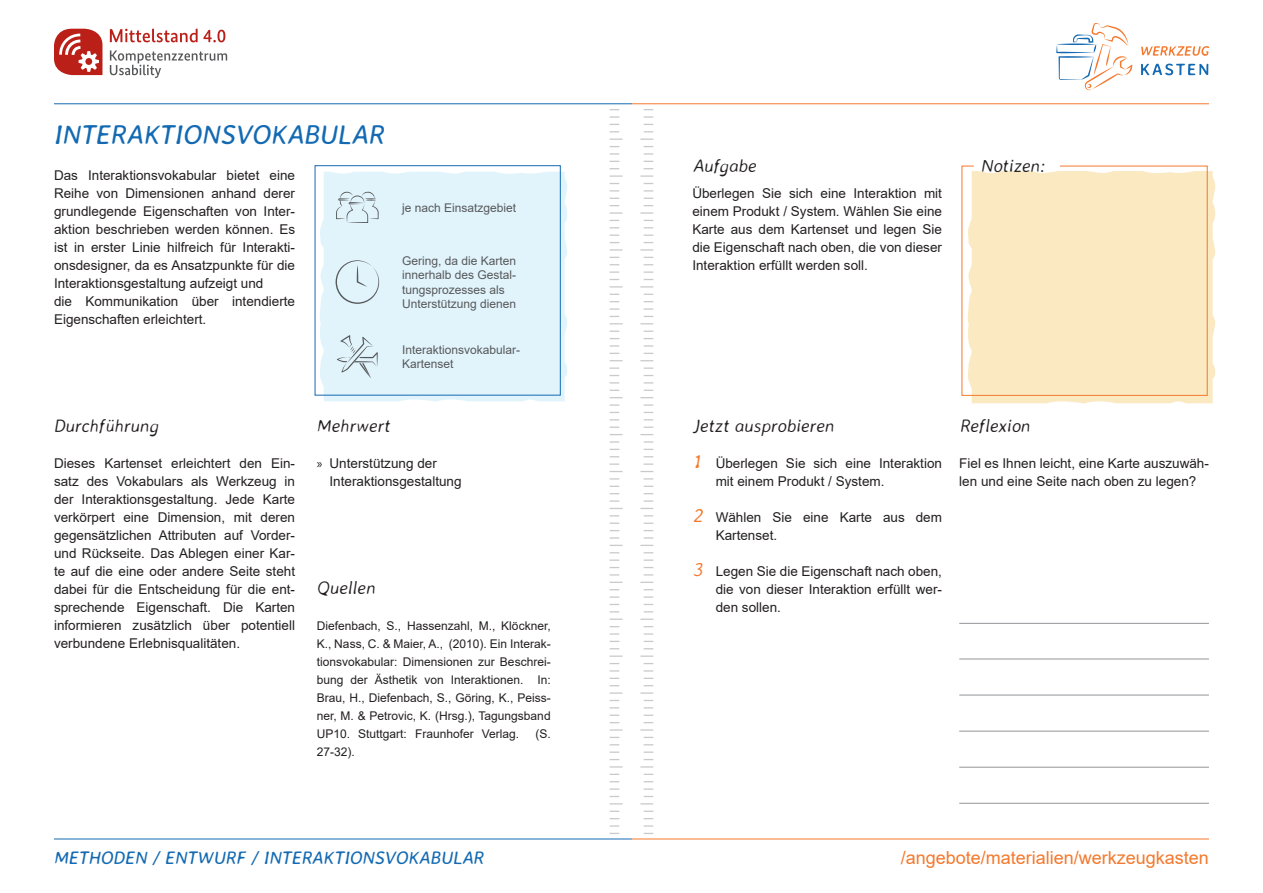
<style>
.page{position:relative;width:1263px;height:893px;background:#fff}
.page>*{position:absolute;margin:0;border:0;box-sizing:border-box;transform-origin:0 0}
.t1{font:italic 27px "Averia Sans Libre";color:#146ab2}
.t2{font:italic 300 19.5px "Averia Sans Libre";color:#f4792d}
.t3{font:italic 300 18px "Averia Sans Libre";color:#231f20}
.t4{font:italic 18px "Averia Sans Libre";color:#146ab2}
.t5{font:18px "Arial";color:#f4792d}
.t6{font:13.5px/18px "Arial";color:#231f20}
.t7{font:12px/18px "Arial";color:#231f20;text-align:justify}
.t8{font:12px/14.4px "Arial";color:#57585a}
.s1{font-family:"Myriad Pro"}
</style>
<div class="page">
<svg style="left:610px;top:478px;width:9px;height:2px"></svg>
<svg style="left:610px;top:441px;width:9px;height:2px"></svg>
<svg style="left:610px;top:404px;width:9px;height:2px"></svg>
<svg style="left:610px;top:367px;width:9px;height:2px"></svg>
<svg style="left:610px;top:670px;width:9px;height:2px"></svg>
<svg style="left:610px;top:633px;width:9px;height:2px"></svg>
<svg style="left:610px;top:596px;width:9px;height:2px"></svg>
<svg style="left:610px;top:559px;width:9px;height:2px"></svg>
<svg style="left:610px;top:190px;width:9px;height:2px"></svg>
<svg style="left:610px;top:153px;width:9px;height:2px"></svg>
<svg style="left:610px;top:116px;width:9px;height:2px"></svg>
<svg style="left:610px;top:825px;width:9px;height:2px"></svg>
<svg style="left:610px;top:788px;width:9px;height:2px"></svg>
<svg style="left:610px;top:751px;width:9px;height:2px"></svg>
<svg style="left:610px;top:382px;width:9px;height:2px"></svg>
<svg style="left:610px;top:345px;width:9px;height:2px"></svg>
<svg style="left:610px;top:308px;width:9px;height:2px"></svg>
<svg style="left:610px;top:271px;width:9px;height:2px"></svg>
<svg style="left:610px;top:574px;width:9px;height:2px"></svg>
<svg style="left:610px;top:537px;width:9px;height:2px"></svg>
<svg style="left:610px;top:500px;width:9px;height:2px"></svg>
<svg style="left:610px;top:463px;width:9px;height:2px"></svg>
<svg style="left:610px;top:803px;width:12px;height:1px"></svg>
<svg style="left:610px;top:766px;width:12px;height:2px"></svg>
<svg style="left:610px;top:729px;width:12px;height:2px"></svg>
<svg style="left:610px;top:692px;width:12px;height:2px"></svg>
<svg style="left:610px;top:655px;width:12px;height:2px"></svg>
<svg style="left:610px;top:619px;width:12px;height:1px"></svg>
<svg style="left:610px;top:582px;width:12px;height:1px"></svg>
<svg style="left:610px;top:545px;width:12px;height:1px"></svg>
<svg style="left:610px;top:508px;width:12px;height:1px"></svg>
<svg style="left:610px;top:471px;width:12px;height:1px"></svg>
<svg style="left:610px;top:434px;width:12px;height:1px"></svg>
<svg style="left:610px;top:397px;width:12px;height:1px"></svg>
<svg style="left:610px;top:360px;width:12px;height:1px"></svg>
<svg style="left:610px;top:323px;width:12px;height:1px"></svg>
<svg style="left:610px;top:286px;width:12px;height:2px"></svg>
<svg style="left:610px;top:249px;width:12px;height:2px"></svg>
<svg style="left:610px;top:212px;width:12px;height:2px"></svg>
<svg style="left:610px;top:175px;width:12px;height:2px"></svg>
<svg style="left:610px;top:139px;width:12px;height:1px"></svg>
<svg style="left:644px;top:478px;width:9px;height:2px"></svg>
<svg style="left:644px;top:441px;width:9px;height:2px"></svg>
<svg style="left:644px;top:404px;width:9px;height:2px"></svg>
<svg style="left:644px;top:367px;width:9px;height:2px"></svg>
<svg style="left:644px;top:670px;width:9px;height:2px"></svg>
<svg style="left:644px;top:633px;width:9px;height:2px"></svg>
<svg style="left:644px;top:596px;width:9px;height:2px"></svg>
<svg style="left:644px;top:559px;width:9px;height:2px"></svg>
<svg style="left:644px;top:190px;width:9px;height:2px"></svg>
<svg style="left:644px;top:153px;width:9px;height:2px"></svg>
<svg style="left:644px;top:116px;width:9px;height:2px"></svg>
<svg style="left:644px;top:825px;width:9px;height:2px"></svg>
<svg style="left:644px;top:788px;width:9px;height:2px"></svg>
<svg style="left:644px;top:751px;width:9px;height:2px"></svg>
<svg style="left:644px;top:382px;width:9px;height:2px"></svg>
<svg style="left:644px;top:345px;width:9px;height:2px"></svg>
<svg style="left:644px;top:308px;width:9px;height:2px"></svg>
<svg style="left:644px;top:271px;width:9px;height:2px"></svg>
<svg style="left:644px;top:574px;width:9px;height:2px"></svg>
<svg style="left:644px;top:537px;width:9px;height:2px"></svg>
<svg style="left:644px;top:500px;width:9px;height:2px"></svg>
<svg style="left:644px;top:463px;width:9px;height:2px"></svg>
<svg style="left:640px;top:803px;width:13px;height:1px"></svg>
<svg style="left:640px;top:766px;width:13px;height:2px"></svg>
<svg style="left:640px;top:729px;width:13px;height:2px"></svg>
<svg style="left:640px;top:692px;width:13px;height:2px"></svg>
<svg style="left:640px;top:655px;width:13px;height:2px"></svg>
<svg style="left:640px;top:619px;width:13px;height:1px"></svg>
<svg style="left:640px;top:582px;width:13px;height:1px"></svg>
<svg style="left:640px;top:545px;width:13px;height:1px"></svg>
<svg style="left:640px;top:508px;width:13px;height:1px"></svg>
<svg style="left:640px;top:471px;width:13px;height:1px"></svg>
<svg style="left:640px;top:434px;width:13px;height:1px"></svg>
<svg style="left:640px;top:397px;width:13px;height:1px"></svg>
<svg style="left:640px;top:360px;width:13px;height:1px"></svg>
<svg style="left:640px;top:323px;width:13px;height:1px"></svg>
<svg style="left:640px;top:286px;width:13px;height:2px"></svg>
<svg style="left:640px;top:249px;width:13px;height:2px"></svg>
<svg style="left:640px;top:212px;width:13px;height:2px"></svg>
<svg style="left:640px;top:175px;width:13px;height:2px"></svg>
<svg style="left:640px;top:139px;width:13px;height:1px"></svg>
<svg style="left:971px;top:171px;width:244px;height:232px;background:#fbecca"></svg>
<svg style="left:961px;top:165px;width:247px;height:231px;background:#fbe8c3"></svg>
<div style="left:319px;top:172px;width:248px;height:229px;background:#e1f4fc"></div>
<div style="left:315px;top:165px;width:246px;height:230px;border:1px solid #146ab2"></div>
<hr style="left:959px;top:659px;width:250px;height:1px;background:#939598">
<hr style="left:959px;top:695px;width:250px;height:1px;background:#939598">
<hr style="left:959px;top:731px;width:250px;height:1px;background:#939598">
<hr style="left:959px;top:767px;width:250px;height:1px;background:#939598">
<hr style="left:959px;top:803px;width:250px;height:1px;background:#939598">
<hr style="left:959px;top:623px;width:250px;height:1px;background:#939598">
<svg style="left:336px;top:192px;width:43px;height:31px"></svg>
<svg style="left:337px;top:335px;width:41px;height:43px;background:#cfe0e7"></svg>
<svg style="left:336px;top:260px;width:43px;height:44px;background:#d5e6ed"></svg>
<hr style="left:632px;top:103px;width:577px;height:1px;background:#f4792d">
<hr style="left:54px;top:103px;width:578px;height:1px;background:#146ab2">
<svg style="left:1141px;top:46px;width:68px;height:10px"></svg>
<svg style="left:1141px;top:64px;width:67px;height:11px"></svg>
<svg style="left:1056px;top:23px;width:76px;height:67px"></svg>
<svg style="left:110px;top:29px;width:115px;height:13px"></svg>
<svg style="left:110px;top:50px;width:117px;height:28px"></svg>
<svg style="left:54px;top:29px;width:48px;height:46px"></svg>
<hr style="left:632px;top:839px;width:577px;height:1px;background:#f4792d">
<hr style="left:54px;top:839px;width:578px;height:1px;background:#146ab2">
<h1 class="t1" style="left:54px;top:118px;width:332px">INTERAKTIONSVOKABULAR</h1>
<p class="t6" style="left:54px;top:166px;width:243px">Das Interaktionsvokabular bietet eine Reihe von Dimensionen anhand derer grundlegende Eigenschaften von Inter&shy;aktion beschrieben werden können. Es ist in erster Linie hilfreich für Interakti&shy;onsdesigner, da es Ansatzpunkte für die Interaktionsgestaltung aufzeigt und<br>die Kommunikation über intendierte Eigenschaften erleichtert.</p>
<p class="t8" style="left:402px;top:200px;width:116px">je nach Einsatzgebiet</p>
<p class="t8" style="left:402px;top:253px;width:116px">Gering, da die Karten innerhalb des Gestal&shy;tungsprozesses als<br>Unterstützung dienen</p>
<p class="t8" style="left:402px;top:342px;width:120px">Interaktionsvokabular-<br>Kartenset</p>
<h3 class="t3" style="left:54px;top:415px;width:107px">Durchführung</h3>
<h3 class="t3" style="left:317px;top:415px;width:75px">Mehrwert</h3>
<h3 class="t3" style="left:693px;top:154px;width:65px">Aufgabe</h3>
<p class="t6" style="left:692px;top:184px;width:251px;text-align:justify">Überlegen Sie sich eine Interaktion mit einem Produkt / System. Wählen Sie eine Karte aus dem Kartenset und legen Sie die Eigenschaft nach oben, die von dieser Interaktion erfüllt werden soll.</p>
<h3 class="t3" style="left:981px;top:154px;width:65px">Notizen:</h3>
<h3 class="t3" style="left:693px;top:415px;width:143px">Jetzt ausprobieren</h3>
<h3 class="t3" style="left:960px;top:415px;width:72px">Reflexion</h3>
<h2 class="t2" style="left:693px;top:449px;width:10px">1</h2>
<p class="t6" style="left:54px;top:454px;width:243px;text-align:justify">Dieses Kartenset erleichtert den Ein&shy;satz des Vokabulars als Werkzeug in der Interaktionsgestaltung. Jede Karte verkörpert eine Dimension, mit deren gegensätzlichen Attributen auf Vorder&shy;und Rückseite. Das Ablegen einer Kar&shy;te auf die eine oder andere Seite steht dabei für die Entscheidung für die ent&shy;sprechende Eigenschaft. Die Karten informieren zusätzlich über potentiell verbundene Erlebnisqualitäten.</p>
<p class="t6" style="left:716px;top:454px;width:228px">Überlegen Sie sich eine Interaktion mit einem Produkt / System.</p>
<p class="t6" style="left:330px;top:454px;width:134px;text-indent:-13px"><span class="s1">»</span> Unterstützung der<br>Interaktionsgestaltung</p>
<h2 class="t2" style="left:693px;top:503px;width:12px">2</h2>
<p class="t6" style="left:716px;top:508px;width:228px">Wählen Sie eine Karte aus dem<br>Kartenset.</p>
<p class="t6" style="left:716px;top:562px;width:228px;text-align:justify">Legen Sie die Eigenschaft nach oben, die von dieser Interaktion erfüllt wer&shy;den sollen.</p>
<h2 class="t2" style="left:693px;top:557px;width:12px">3</h2>
<h3 class="t3" style="left:317px;top:577px;width:60px">Quellen</h3>
<p class="t7" style="left:317px;top:617px;width:235px">Diefenbach, S., Hassenzahl, M., Klöckner, K., Nass, C. &amp; Maier, A., (2010). Ein Interak&shy;tionsvokabular: Dimensionen zur Beschrei&shy;bung der Ästhetik von Interaktionen. In:<br>Brau, H., Diefenbach, S., Göring, K., Peiss&shy;ner, M. &amp; Petrovic, K. (Hrsg.), Tagungsband UP10. Stuttgart: Fraunhofer Verlag.</p>
<p class="t7" style="left:535px;top:725px;width:17px">(S.</p>
<p class="t7" style="left:317px;top:743px;width:40px">27-32).</p>
<p class="t6" style="left:959px;top:454px;width:251px">Fiel es Ihnen leicht, eine Karte auszuwäh&shy;len und eine Seite nach oben zu legen?</p>
<h3 class="t4" style="left:54px;top:846px;width:432px">METHODEN / ENTWURF / INTERAKTIONSVOKABULAR</h3>
<h3 class="t5" style="left:901px;top:845px;width:310px">/angebote/materialien/werkzeugkasten</h3>
</div>
